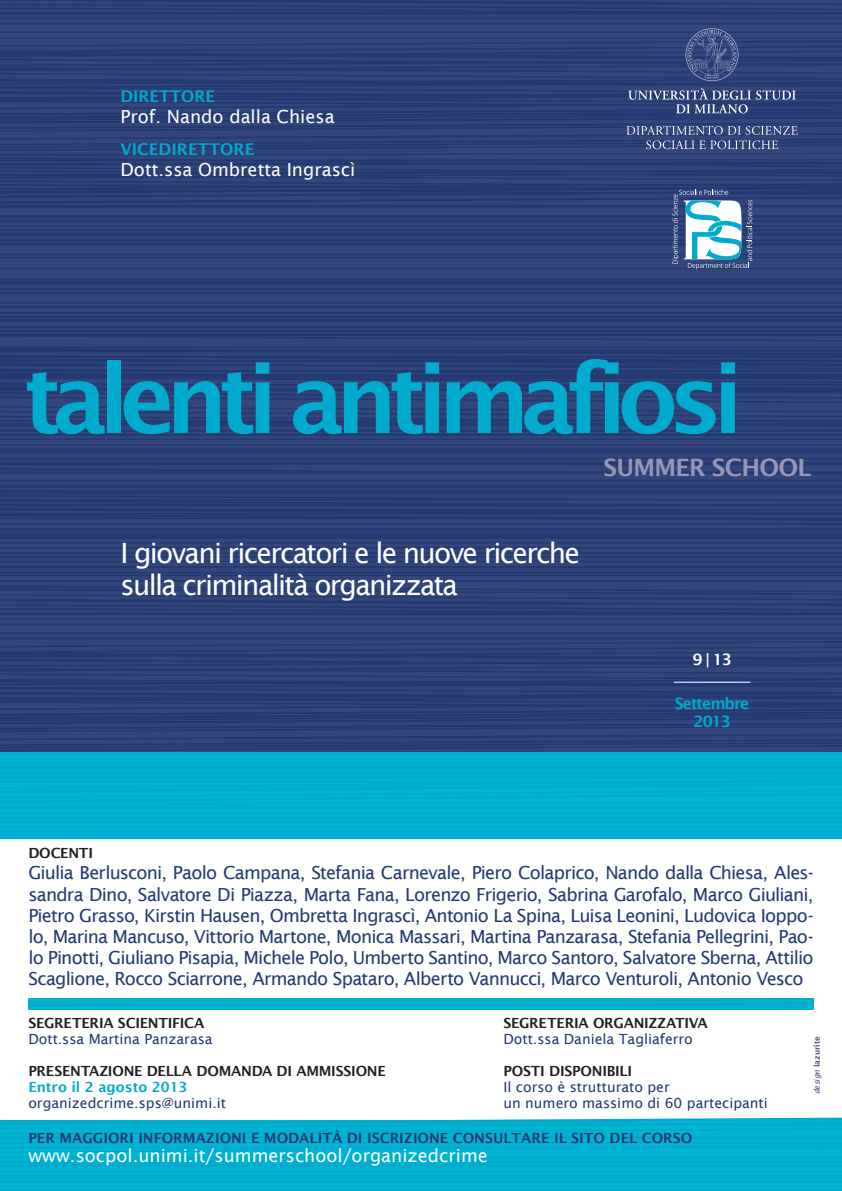
<style>
.page{position:relative;width:842px;height:1191px;background:#fff}
.page>*{position:absolute;margin:0;border:0;box-sizing:border-box;transform-origin:0 0}
.t1{font:600 94.6px "Lucida Sans";letter-spacing:-.1em;color:#00abcd}
.t2{font:28px/32px "Lucida Sans";letter-spacing:-.06em;color:#fff}
.t3{font:600 24px "Lucida Sans";letter-spacing:-.03em;color:#9896b3}
.t4{font:18px/21px "Lucida Sans";letter-spacing:-.045em;color:#233971;text-align:justify}
.t5{font:18px "Lucida Sans";color:#fff}
.t6{font:600 16.2px "Lucida Sans";color:#00abcd}
.t7{font:600 16px "Lucida Sans";color:#00abcd}
.t8{font:600 15.7px/18.8px "Lucida Sans";letter-spacing:-.06em;color:#00abcd;text-align:center}
.t9{font:600 15.7px "Lucida Sans";color:#fff}
.t10{font:14px/16px "Lucida Sans";color:#233971}
.t11{font:600 14px "Lucida Sans";letter-spacing:-.015em;color:#231f20}
.t12{font:600 14px "Lucida Sans";color:#233971}
.t13{font:600 14px "Lucida Sans";color:#00abcd}
.t14{font:600 8px "Lucida Sans";letter-spacing:-.01em;color:#4c5483}
.s1{font-weight:400;font-style:italic}
</style>
<div class="page">
<div style="left:0;top:663px;width:842px;height:175px;background:#00b4d3"></div>
<hr style="left:0;top:765px;width:842px;height:2px;background:#00abcd">
<hr style="left:0;top:807px;width:842px;height:2px;background:#00abcd">
<hr style="left:0;top:753px;width:842px;height:2px;background:#00abcd">
<hr style="left:0;top:802px;width:842px;height:2px;background:#00abcd">
<hr style="left:0;top:806px;width:842px;height:1px;background:#00abcd">
<hr style="left:0;top:821px;width:842px;height:2px;background:#00abcd">
<hr style="left:0;top:767px;width:842px;height:1px;background:#00abcd">
<hr style="left:0;top:768px;width:842px;height:2px;background:#00abcd">
<hr style="left:0;top:816px;width:842px;height:2px;background:#00abcd">
<hr style="left:0;top:762px;width:842px;height:2px;background:#00abcd">
<hr style="left:0;top:835px;width:842px;height:1px;background:#00abcd">
<hr style="left:0;top:820px;width:842px;height:1px;background:#00abcd">
<hr style="left:0;top:812px;width:842px;height:2px;background:#00abcd">
<hr style="left:0;top:758px;width:842px;height:2px;background:#00abcd">
<hr style="left:0;top:830px;width:842px;height:2px;background:#00abcd">
<hr style="left:0;top:776px;width:842px;height:2px;background:#00abcd">
<hr style="left:0;top:834px;width:842px;height:1px;background:#00abcd">
<hr style="left:0;top:826px;width:842px;height:2px;background:#00abcd">
<hr style="left:0;top:772px;width:842px;height:2px;background:#00abcd">
<div style="left:0;top:0;width:842px;height:751px;background:#32467a"></div>
<hr style="left:0;top:547px;width:842px;height:1px;background:#233971">
<hr style="left:0;top:572px;width:842px;height:1px;background:#233971">
<hr style="left:0;top:623px;width:842px;height:2px;background:#233971">
<hr style="left:0;top:552px;width:842px;height:2px;background:#233971">
<hr style="left:0;top:618px;width:842px;height:1px;background:#233971">
<hr style="left:0;top:560px;width:842px;height:2px;background:#233971">
<hr style="left:0;top:637px;width:842px;height:2px;background:#233971">
<hr style="left:0;top:566px;width:842px;height:2px;background:#233971">
<hr style="left:0;top:523px;width:842px;height:2px;background:#233971">
<hr style="left:0;top:632px;width:842px;height:1px;background:#233971">
<hr style="left:0;top:574px;width:842px;height:2px;background:#233971">
<hr style="left:0;top:531px;width:842px;height:2px;background:#233971">
<hr style="left:0;top:542px;width:842px;height:1px;background:#233971">
<hr style="left:0;top:580px;width:842px;height:2px;background:#233971">
<hr style="left:0;top:537px;width:842px;height:1px;background:#233971">
<hr style="left:0;top:548px;width:842px;height:1px;background:#233971">
<hr style="left:0;top:556px;width:842px;height:1px;background:#233971">
<svg style="left:0;top:586px;width:842px;height:29px"></svg>
<hr style="left:0;top:536px;width:842px;height:1px;background:#233971">
<hr style="left:0;top:493px;width:842px;height:1px;background:#233971">
<hr style="left:0;top:451px;width:842px;height:2px;background:#233971">
<svg style="left:0;top:469px;width:842px;height:6px"></svg>
<hr style="left:0;top:434px;width:842px;height:2px;background:#233971">
<hr style="left:0;top:528px;width:842px;height:2px;background:#233971">
<hr style="left:0;top:444px;width:842px;height:1px;background:#233971">
<hr style="left:0;top:486px;width:842px;height:2px;background:#233971">
<hr style="left:0;top:534px;width:842px;height:1px;background:#233971">
<hr style="left:0;top:450px;width:842px;height:1px;background:#233971">
<hr style="left:0;top:448px;width:842px;height:2px;background:#233971">
<hr style="left:0;top:458px;width:842px;height:1px;background:#233971">
<hr style="left:0;top:479px;width:842px;height:2px;background:#233971">
<hr style="left:0;top:438px;width:842px;height:2px;background:#233971">
<hr style="left:0;top:463px;width:842px;height:2px;background:#233971">
<hr style="left:0;top:317px;width:842px;height:1px;background:#233971">
<hr style="left:0;top:326px;width:842px;height:2px;background:#233971">
<hr style="left:0;top:288px;width:842px;height:2px;background:#233971">
<hr style="left:0;top:307px;width:842px;height:1px;background:#233971">
<hr style="left:0;top:330px;width:842px;height:2px;background:#233971">
<hr style="left:0;top:302px;width:842px;height:2px;background:#233971">
<hr style="left:0;top:306px;width:842px;height:1px;background:#233971">
<hr style="left:0;top:279px;width:842px;height:1px;background:#233971">
<hr style="left:0;top:321px;width:842px;height:1px;background:#233971">
<hr style="left:0;top:316px;width:842px;height:1px;background:#233971">
<hr style="left:0;top:319px;width:842px;height:2px;background:#233971">
<hr style="left:0;top:312px;width:842px;height:1px;background:#233971">
<hr style="left:0;top:282px;width:842px;height:2px;background:#233971">
<hr style="left:0;top:292px;width:842px;height:2px;background:#233971">
<hr style="left:0;top:281px;width:842px;height:2px;background:#233971">
<hr style="left:0;top:333px;width:842px;height:2px;background:#233971">
<svg style="left:0;top:335px;width:842px;height:91px"></svg>
<hr style="left:0;top:390px;width:842px;height:1px;background:#233971">
<hr style="left:0;top:490px;width:842px;height:2px;background:#233971">
<hr style="left:0;top:462px;width:842px;height:1px;background:#233971">
<hr style="left:0;top:472px;width:842px;height:1px;background:#233971">
<svg style="left:0;top:495px;width:842px;height:26px"></svg>
<svg style="left:0;top:641px;width:842px;height:111px"></svg>
<hr style="left:0;top:430px;width:842px;height:1px;background:#233971">
<hr style="left:0;top:485px;width:842px;height:2px;background:#233971">
<div style="left:0;top:1120px;width:842px;height:71px;background:#00b4d3"></div>
<hr style="left:0;top:1177px;width:842px;height:2px;background:#00abcd">
<hr style="left:0;top:1161px;width:842px;height:2px;background:#00abcd">
<hr style="left:0;top:1164px;width:842px;height:1px;background:#00abcd">
<hr style="left:0;top:1185px;width:842px;height:1px;background:#00abcd">
<hr style="left:0;top:1181px;width:842px;height:2px;background:#00abcd">
<hr style="left:0;top:1165px;width:842px;height:2px;background:#00abcd">
<hr style="left:0;top:1160px;width:842px;height:2px;background:#00abcd">
<hr style="left:0;top:1156px;width:842px;height:2px;background:#00abcd">
<hr style="left:0;top:1147px;width:842px;height:1px;background:#00abcd">
<hr style="left:0;top:1142px;width:842px;height:1px;background:#00abcd">
<hr style="left:0;top:1137px;width:842px;height:2px;background:#00abcd">
<svg style="left:0;top:1117px;width:842px;height:3px"></svg>
<hr style="left:0;top:1136px;width:842px;height:2px;background:#00abcd">
<hr style="left:0;top:1174px;width:842px;height:2px;background:#00abcd">
<hr style="left:0;top:1180px;width:842px;height:2px;background:#00abcd">
<hr style="left:0;top:1170px;width:842px;height:2px;background:#00abcd">
<hr style="left:0;top:1188px;width:842px;height:1px;background:#00abcd">
<hr style="left:674px;top:682px;width:76px;height:1px;background:#fff">
<div style="left:28px;top:998px;width:786px;height:11px;background:#00adce"></div>
<hr style="left:0;top:23px;width:842px;height:2px;background:#233971">
<hr style="left:0;top:18px;width:842px;height:1px;background:#233971">
<svg style="left:0;top:0;width:842px;height:14px"></svg>
<svg style="left:0;top:28px;width:842px;height:241px"></svg>
<p class="t7" style="left:120px;top:87px;width:96px">DIRETTORE</p>
<p class="t5" style="left:120px;top:106px;width:216px">Prof. Nando dalla Chiesa</p>
<p class="t6" style="left:120px;top:140px;width:136px">VICEDIRETTORE</p>
<p class="t5" style="left:120px;top:159px;width:236px">Dott.ssa Ombretta Ingrascì</p>
<h1 class="t1" style="left:23px;top:345px;width:721px">talenti antimafiosi</h1>
<h2 class="t2" style="left:120px;top:536px;width:461px">I giovani ricercatori e le nuove ricerche sulla criminalità organizzata</h2>
<h3 class="t3" style="left:603px;top:453px;width:209px">SUMMER SCHOOL</h3>
<p class="t9" style="left:692px;top:650px;width:41px">9 | 13</p>
<p class="t8" style="left:675px;top:693px;width:76px">Settembre<br>2013</p>
<p class="t11" style="left:28px;top:845px;width:66px">DOCENTI</p>
<p class="t4" style="left:28px;top:862px;width:787px">Giulia Berlusconi, Paolo Campana, Stefania Carnevale, Piero Colaprico, Nando dalla Chiesa, Ales&shy;sandra Dino, Salvatore Di Piazza, Marta Fana, Lorenzo Frigerio, Sabrina Garofalo, Marco Giuliani, Pietro Grasso, Kirstin Hausen, Ombretta Ingrascì, Antonio La Spina, Luisa Leonini, Ludovica Ioppo&shy;lo, Marina Mancuso, Vittorio Martone, Monica Massari, Martina Panzarasa, Stefania Pellegrini, Pao&shy;lo Pinotti, Giuliano Pisapia, Michele Polo, Umberto Santino, Marco Santoro, Salvatore Sberna, Attilio Scaglione, Rocco Sciarrone, Armando Spataro, Alberto Vannucci, Marco Venturoli, Antonio Vesco</p>
<p class="t11" style="left:28px;top:1015px;width:178px">SEGRETERIA SCIENTIFICA</p>
<p class="t10" style="left:28px;top:1031px;width:186px">Dott.ssa Martina Panzarasa</p>
<p class="t11" style="left:28px;top:1063px;width:359px">PRESENTAZIONE DELLA DOMANDA DI AMMISSIONE</p>
<p class="t13" style="left:28px;top:1079px;width:161px">Entro il 2 agosto 2013</p>
<p class="t10" style="left:28px;top:1095px;width:199px">organizedcrime.sps@unimi.it</p>
<p class="t11" style="left:503px;top:1015px;width:206px">SEGRETERIA ORGANIZZATIVA</p>
<p class="t10" style="left:503px;top:1031px;width:191px">Dott.ssa Daniela Tagliaferro</p>
<p class="t11" style="left:503px;top:1063px;width:130px">POSTI DISPONIBILI</p>
<p class="t10" style="left:503px;top:1079px;width:266px">Il corso è strutturato per<br>un numero massimo di 60 partecipanti</p>
<p class="t12" style="left:28px;top:1130px;width:665px">PER MAGGIORI INFORMAZIONI E MODALITÀ DI ISCRIZIONE CONSULTARE IL SITO DEL CORSO</p>
<p class="t5" style="left:28px;top:1145px;width:461px">www.socpol.unimi.it/summerschool/organizedcrime</p>
<p class="t14" style="left:812px;top:1094px;width:60px;rotate:-90deg"><span class="s1">design</span> lazurite</p>
</div>
